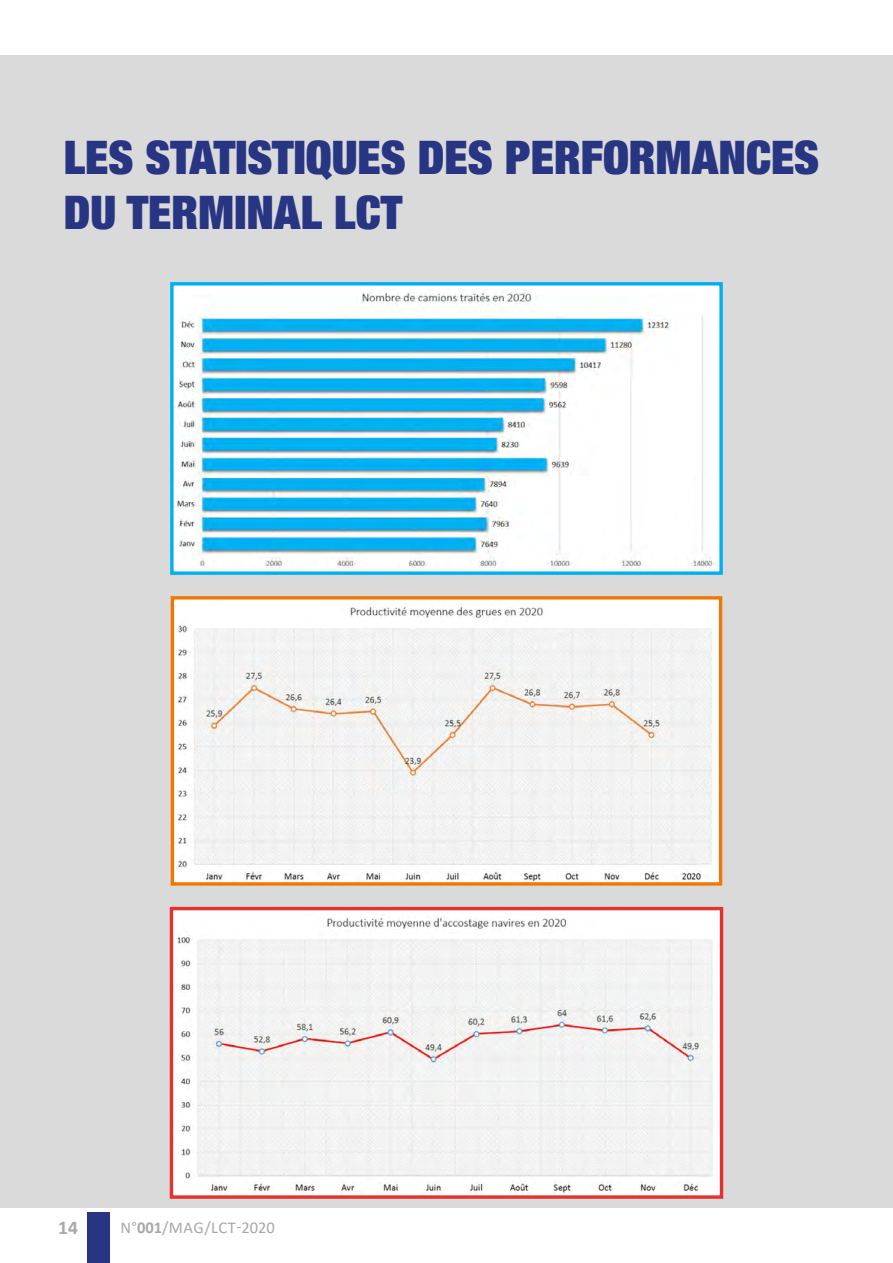
<style>
.page{position:relative;width:893px;height:1263px;background:#fff}
.page>*{position:absolute;margin:0;border:0;box-sizing:border-box;transform-origin:0 0}
.t1{font:900 condensed 46.5px/55.8px "Helvetica Neue LT Std";color:#283583}
.t2{font:700 19.5px "Calibri";color:#a8a8a7}
.t3{font:16.5px "Calibri";letter-spacing:.03em;color:#a8a8a7}
.s1{font-weight:700}
</style>
<div class="page">
<div style="left:87px;top:1212px;width:23px;height:51px;background:#283583"></div>
<div style="left:0;top:55px;width:893px;height:1153px;background:#dadada"></div>
<img style="left:174px;top:286px;width:545px;height:285px">
<div style="left:170px;top:282px;width:553px;height:293px;border:3px solid #01b0f1"></div>
<img style="left:175px;top:600px;width:543px;height:282px">
<div style="left:171px;top:596px;width:551px;height:290px;border:3px solid #ef7900"></div>
<img style="left:174px;top:911px;width:545px;height:284px">
<div style="left:170px;top:907px;width:553px;height:292px;border:3px solid #e6322e"></div>
<p class="t1" style="left:64px;top:128px;width:757px">LES STATISTIQUES DES PERFORMANCES<br>DU TERMINAL LCT</p>
<p class="t2" style="left:58px;top:1213px;width:21px">14</p>
<p class="t3" style="left:120px;top:1216px;width:156px">N°<span class="s1">001</span>/MAG/LCT-2020</p>
</div>
